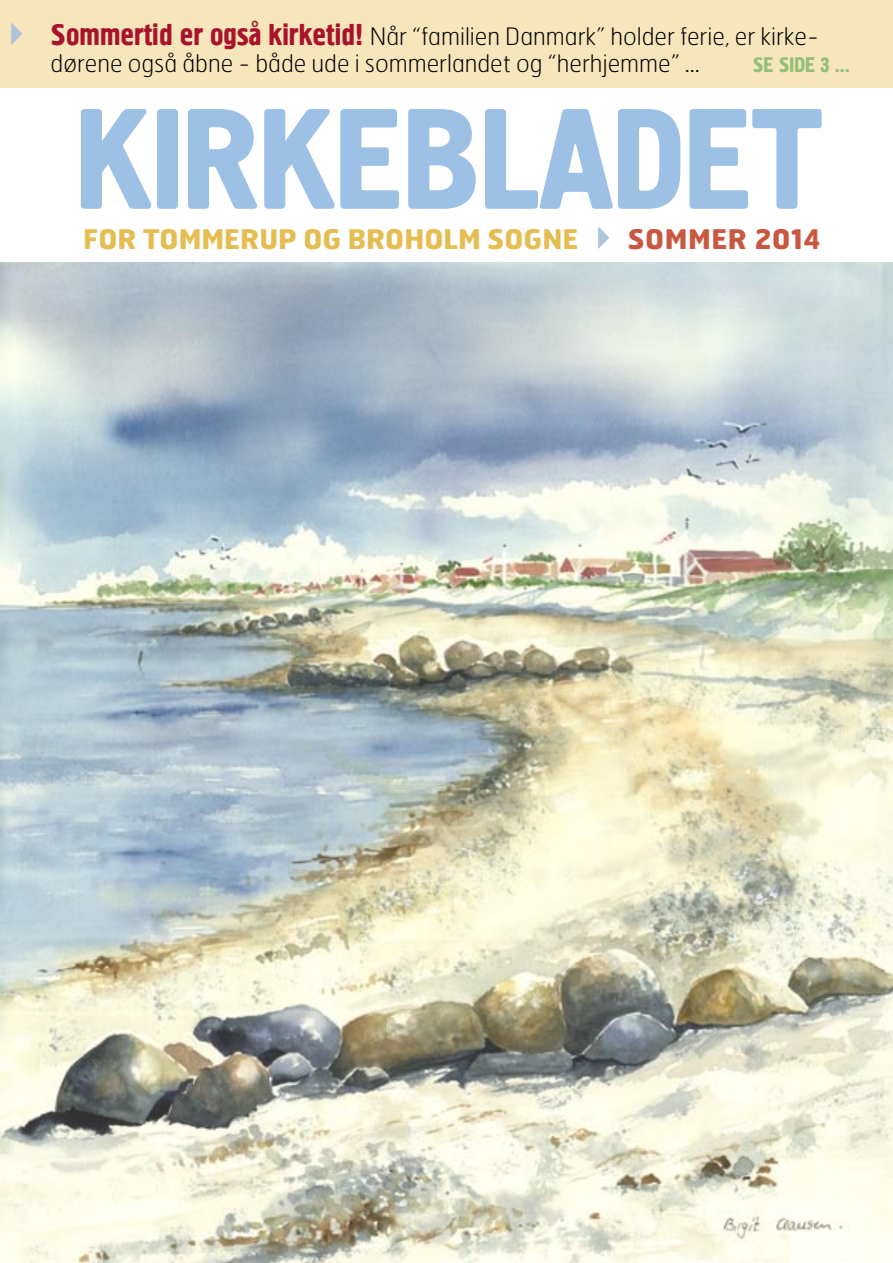
<style>
.page{position:relative;width:893px;height:1263px;background:#fff}
.page>*{position:absolute;margin:0;border:0;box-sizing:border-box;transform-origin:0 0}
.t1{font:142.5px "Hermes A";letter-spacing:-.01em;color:#9dc1e5}
.t2{font:700 27px "Hermes FB";color:#e6bd51}
.t3{font:100 24px "Hermes FB";color:#000}
.t4{font:21px "Hermes A";color:#94bf77}
.s1{color:#acc5db}
.s2{font-family:"Hermes A";font-weight:400;font-size:30px;color:#a9122a}
.s3{color:#ca573f}
</style>
<div class="page">
<div style="left:0;top:0;width:893px;height:88px;background:#f7e6bb"></div>
<img style="left:0;top:262px;width:893px;height:1001px">
<p class="t3" style="left:-3px;top:22px;width:823px"><span class="s1">✔</span> <span class="s2">Sommertid er også kirketid!</span> Når “familien Danmark” holder ferie, er kirke-</p>
<p class="t3" style="left:51px;top:49px;width:651px">dørene også åbne - både ude i sommerlandet og “herhjemme” ...</p>
<p class="t4" style="left:753px;top:52px;width:99px">SE SIDE 3 ...</p>
<p class="t1" style="left:74px;top:73px;width:750px">KIRKEBLADET</p>
<p class="t2" style="left:83px;top:221px;width:739px">FOR TOMMERUP OG BROHOLM SOGNE <span class="s1">✔</span> <span class="s3">SOMMER 2014</span></p>
</div>
